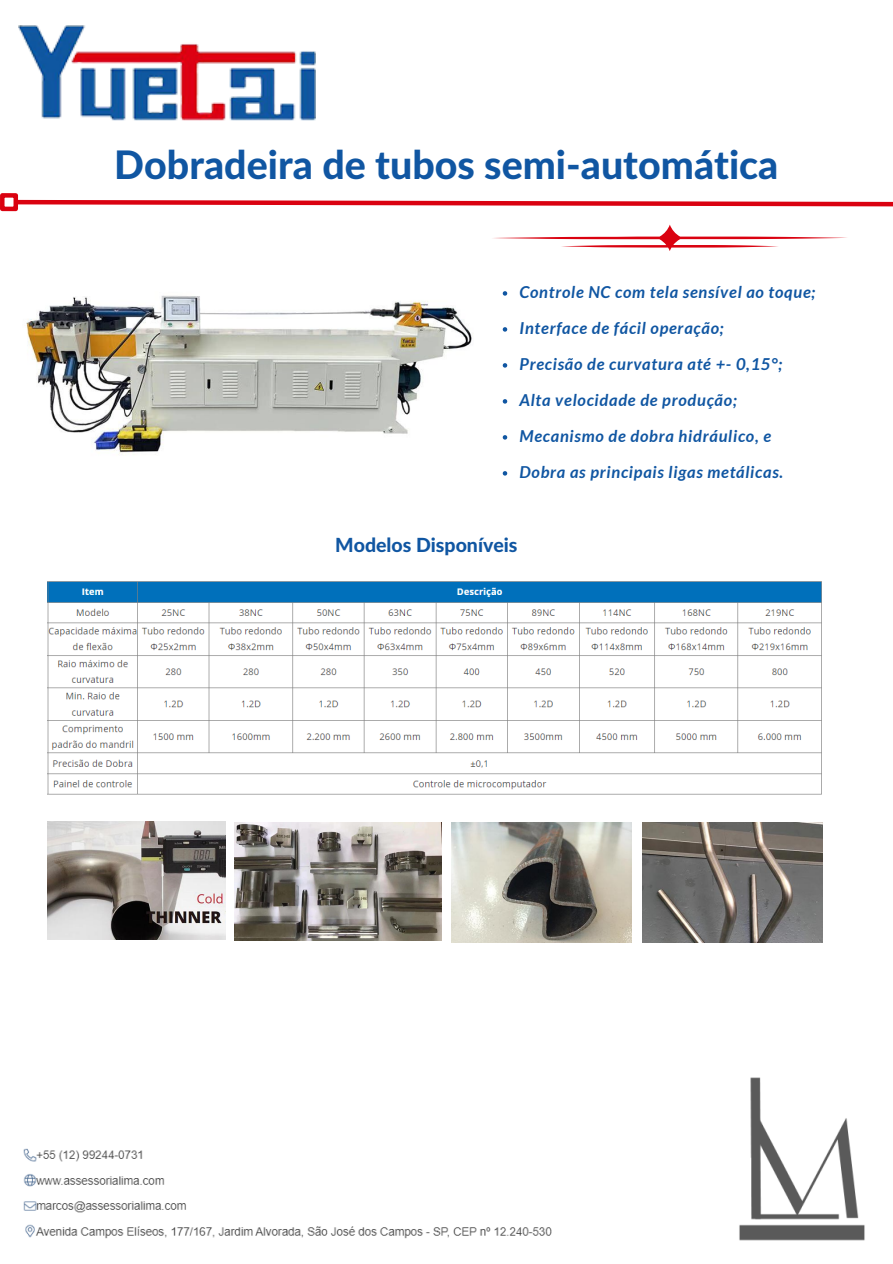
<style>
.page{position:relative;width:893px;height:1264px;background:#fff}
.page>*{position:absolute;margin:0;border:0;box-sizing:border-box;transform-origin:0 0}
.t1{font:800 39.3px "Lato Latin";color:#1056a2}
.t2{font:800 19.5px "Lato Latin";color:#1056a2}
.t3{font:italic 700 16.5px "Lato";letter-spacing:.045em;color:#1056a2}
</style>
<div class="page">
<img style="left:19px;top:25px;width:296px;height:96px">
<svg style="left:493px;top:224px;width:354px;height:27px"></svg>
<img style="left:23px;top:1148px;width:529px;height:91px">
<img style="left:739px;top:1077px;width:126px;height:164px">
<img style="left:26px;top:295px;width:446px;height:159px">
<svg style="left:18px;top:199px;width:874px;height:8px"></svg>
<div style="left:0;top:193px;width:18px;height:18px;border:4px solid #da0210"></div>
<img style="left:47px;top:581px;width:775px;height:214px">
<img style="left:47px;top:821px;width:178px;height:118px">
<img style="left:452px;top:822px;width:180px;height:120px">
<img style="left:642px;top:822px;width:180px;height:120px">
<img style="left:234px;top:822px;width:207px;height:118px">
<svg style="left:502px;top:291px;width:5px;height:5px"></svg>
<svg style="left:502px;top:327px;width:5px;height:5px"></svg>
<svg style="left:502px;top:363px;width:5px;height:4px"></svg>
<svg style="left:502px;top:399px;width:5px;height:4px"></svg>
<svg style="left:502px;top:435px;width:5px;height:4px"></svg>
<svg style="left:502px;top:471px;width:5px;height:4px"></svg>
<p class="t1" style="left:114px;top:148px;width:665px">Dobradeira de tubos semi-automática</p>
<p class="t3" style="left:519px;top:281px;width:297px">Controle NC com tela sensível ao toque;</p>
<p class="t3" style="left:519px;top:317px;width:205px">Interface de fácil operação;</p>
<p class="t3" style="left:519px;top:353px;width:264px">Precisão de curvatura até +- 0,15°;</p>
<p class="t3" style="left:519px;top:389px;width:219px">Alta velocidade de produção;</p>
<p class="t3" style="left:519px;top:425px;width:253px">Mecanismo de dobra hidráulico, e</p>
<p class="t3" style="left:519px;top:461px;width:265px">Dobra as principais ligas metálicas.</p>
<p class="t2" style="left:335px;top:536px;width:184px">Modelos Disponíveis</p>
</div>
